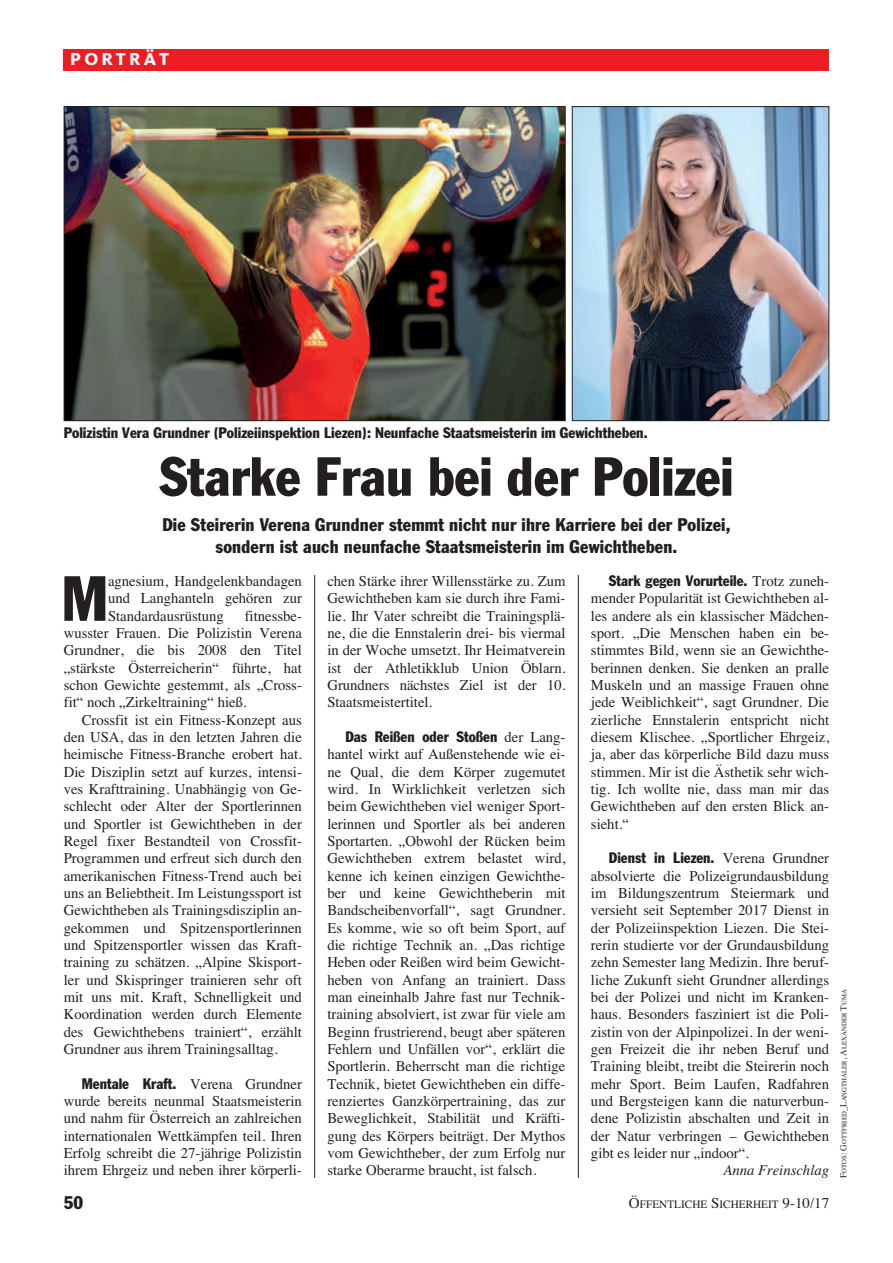
<style>
.page{position:relative;width:893px;height:1263px;background:#fff}
.page>*{position:absolute;margin:0;border:0;box-sizing:border-box;transform-origin:0 0}
.t1{font:condensed 62.7px "Franklin Gothic";color:#231f20}
.t2{font:condensed 54px "Franklin Gothic";color:#231f20}
.t3{font:condensed 18px/21.6px "Franklin Gothic";letter-spacing:.01em;color:#231f20;text-align:center}
.t4{font:800 18px "Kievit";letter-spacing:.175em;color:#fff}
.t5{font:15px/17.4px "Times";color:#231f20;text-align:justify}
.t6{font:condensed 15px "Franklin Gothic";color:#231f20}
.t7{font:italic 15px "Times";color:#231f20}
.t8{font:11.25px "Times";color:#231f20}
.t9{font:6.75px "Times";color:#231f20}
.s1{font-family:"Franklin Gothic";font-stretch:condensed}
.s2{font-family:"Times";font-stretch:normal}
.s3{font-size:15px}
.s4{font-size:9px}
</style>
<div class="page">
<hr style="left:314px;top:575px;width:1px;height:603px;background:#231f20">
<hr style="left:578px;top:575px;width:1px;height:603px;background:#231f20">
<div style="left:64px;top:49px;width:765px;height:21px;background:#ee1d23"></div>
<img style="left:574px;top:108px;width:253px;height:311px">
<div style="left:572px;top:106px;width:257px;height:315px;border:1px solid #231f20"></div>
<img style="left:66px;top:108px;width:498px;height:311px">
<div style="left:64px;top:106px;width:502px;height:315px;border:1px solid #231f20"></div>
<p class="t4" style="left:70px;top:53px;width:100px">PORTRÄT</p>
<p class="t6" style="left:64px;top:427px;width:585px">Polizistin Vera Grundner (Polizeiinspektion Liezen): Neunfache Staatsmeisterin im Gewichtheben.</p>
<h2 class="t2" style="left:160px;top:457px;width:575px">Starke Frau bei der Polizei</h2>
<p class="t3" style="left:162px;top:515px;width:570px">Die Steirerin Verena Grundner stemmt nicht nur ihre Karriere bei der Polizei, sondern ist auch neunfache Staatsmeisterin im Gewichtheben.</p>
<h1 class="t1" style="left:62px;top:576px;width:48px">M</h1>
<p class="t5" style="left:108px;top:572px;width:195px">agnesium, Handgelenkbandagen und Langhanteln gehören zur Standardausrüstung</p>
<p class="t5" style="left:64px;top:607px;width:240px;text-indent:181px">fitnessbe&shy;wusster Frauen. Die Polizistin Verena Grundner, die bis 2008 den Titel „stärkste Österreicherin“ führte, hat schon Gewichte gestemmt, als „Cross&shy;fit“ noch „Zirkeltraining“ hieß.</p>
<p class="t5" style="left:64px;top:711px;width:240px;text-indent:18px">Crossfit ist ein Fitness-Konzept aus den USA, das in den letzten Jahren die heimische Fitness-Branche erobert hat.<br>Die Disziplin setzt auf kurzes, intensi&shy;ves Krafttraining. Unabhängig von Ge&shy;schlecht oder Alter der Sportlerinnen und Sportler ist Gewichtheben in der Regel fixer Bestandteil von Crossfit-Programmen und erfreut sich durch den amerikanischen Fitness-Trend auch bei uns an Beliebtheit. Im Leistungssport ist Gewichtheben als Trainingsdisziplin an&shy;gekommen und Spitzensportlerinnen und Spitzensportler wissen das Kraft&shy;training zu schätzen. „Alpine Skisport&shy;ler und Skispringer trainieren sehr oft mit uns mit. Kraft, Schnelligkeit und Koordination werden durch Elemente des Gewichthebens trainiert“, erzählt Grundner aus ihrem Trainingsalltag.</p>
<p class="t5" style="left:64px;top:1075px;width:240px;text-indent:18px"><span class="s1">Mentale Kraft.</span> Verena Grundner wurde bereits neunmal Staatsmeisterin und nahm für Österreich an zahlreichen internationalen Wettkämpfen teil. Ihren Erfolg schreibt die 27-jährige Polizistin ihrem Ehrgeiz und neben ihrer körperli-</p>
<p class="t5" style="left:327px;top:572px;width:240px">chen Stärke ihrer Willensstärke zu. Zum Gewichtheben kam sie durch ihre Fami&shy;lie. Ihr Vater schreibt die Trainingsplä&shy;ne, die die Ennstalerin drei- bis viermal in der Woche umsetzt. Ihr Heimatverein ist der Athletikklub Union Öblarn.<br>Grundners nächstes Ziel ist der 10.<br>Staatsmeistertitel.</p>
<p class="t6" style="left:345px;top:731px;width:222px">Das Reißen oder Stoßen <span class="s2">der Lang-</span></p>
<p class="t5" style="left:327px;top:745px;width:240px">hantel wirkt auf Außenstehende wie ei&shy;ne Qual, die dem Körper zugemutet wird. In Wirklichkeit verletzen sich beim Gewichtheben viel weniger Sport&shy;lerinnen und Sportler als bei anderen Sportarten. „Obwohl der Rücken beim Gewichtheben extrem belastet wird, kenne ich keinen einzigen Gewichthe&shy;ber und keine Gewichtheberin mit Bandscheibenvorfall“, sagt Grundner.<br>Es komme, wie so oft beim Sport, auf die richtige Technik an. „Das richtige Heben oder Reißen wird beim Gewicht&shy;heben von Anfang an trainiert. Dass man eineinhalb Jahre fast nur Technik&shy;training absolviert, ist zwar für viele am Beginn frustrierend, beugt aber späteren Fehlern und Unfällen vor“, erklärt die Sportlerin. Beherrscht man die richtige Technik, bietet Gewichtheben ein diffe&shy;renziertes Ganzkörpertraining, das zur Beweglichkeit, Stabilität und Kräfti&shy;gung des Körpers beiträgt. Der Mythos vom Gewichtheber, der zum Erfolg nur starke Oberarme braucht, ist falsch.</p>
<p class="t6" style="left:609px;top:575px;width:222px">Stark gegen Vorurteile. <span class="s2">Trotz zuneh-</span></p>
<p class="t5" style="left:591px;top:590px;width:240px">mender Popularität ist Gewichtheben al&shy;les andere als ein klassischer Mädchen&shy;sport. „Die Menschen haben ein be&shy;stimmtes Bild, wenn sie an Gewichthe&shy;berinnen denken. Sie denken an pralle Muskeln und an massige Frauen ohne jede Weiblichkeit“, sagt Grundner. Die zierliche Ennstalerin entspricht nicht diesem Klischee. „Sportlicher Ehrgeiz, ja, aber das körperliche Bild dazu muss stimmen. Mir ist die Ästhetik sehr wich&shy;tig. Ich wollte nie, dass man mir das Gewichtheben auf den ersten Blick an&shy;sieht.“</p>
<p class="t6" style="left:609px;top:853px;width:222px">Dienst in Liezen. <span class="s2">Verena Grundner</span></p>
<p class="t5" style="left:591px;top:867px;width:240px">absolvierte die Polizeigrundausbildung im Bildungszentrum Steiermark und versieht seit September 2017 Dienst in der Polizeiinspektion Liezen. Die Stei&shy;rerin studierte vor der Grundausbildung zehn Semester lang Medizin. Ihre beruf&shy;liche Zukunft sieht Grundner allerdings bei der Polizei und nicht im Kranken&shy;haus. Besonders fasziniert ist die Poli&shy;zistin von der Alpinpolizei. In der weni&shy;gen Freizeit die ihr neben Beruf und Training bleibt, treibt die Steirerin noch mehr Sport. Beim Laufen, Radfahren und Bergsteigen kann die naturverbun&shy;dene Polizistin abschalten und Zeit in der Natur verbringen – Gewichtheben gibt es leider nur „indoor“.</p>
<p class="t7" style="left:723px;top:1161px;width:107px">Anna Freinschlag</p>
<p class="t3" style="left:64px;top:1193px;width:21px">50</p>
<p class="t8" style="left:629px;top:1198px;width:202px"><span class="s3">Ö</span>FFENTLICHE <span class="s3">S</span>ICHERHEIT <span class="s3">9-10/17</span></p>
<p class="t9" style="left:840px;top:1178px;width:190px;rotate:-90deg"><span class="s4">F</span>OTOS<span class="s4">: G</span>OTTFRIED<span class="s4">_L</span>ANGTHALER<span class="s4">, A</span>LEXANDER <span class="s4">T</span>UMA</p>
</div>
